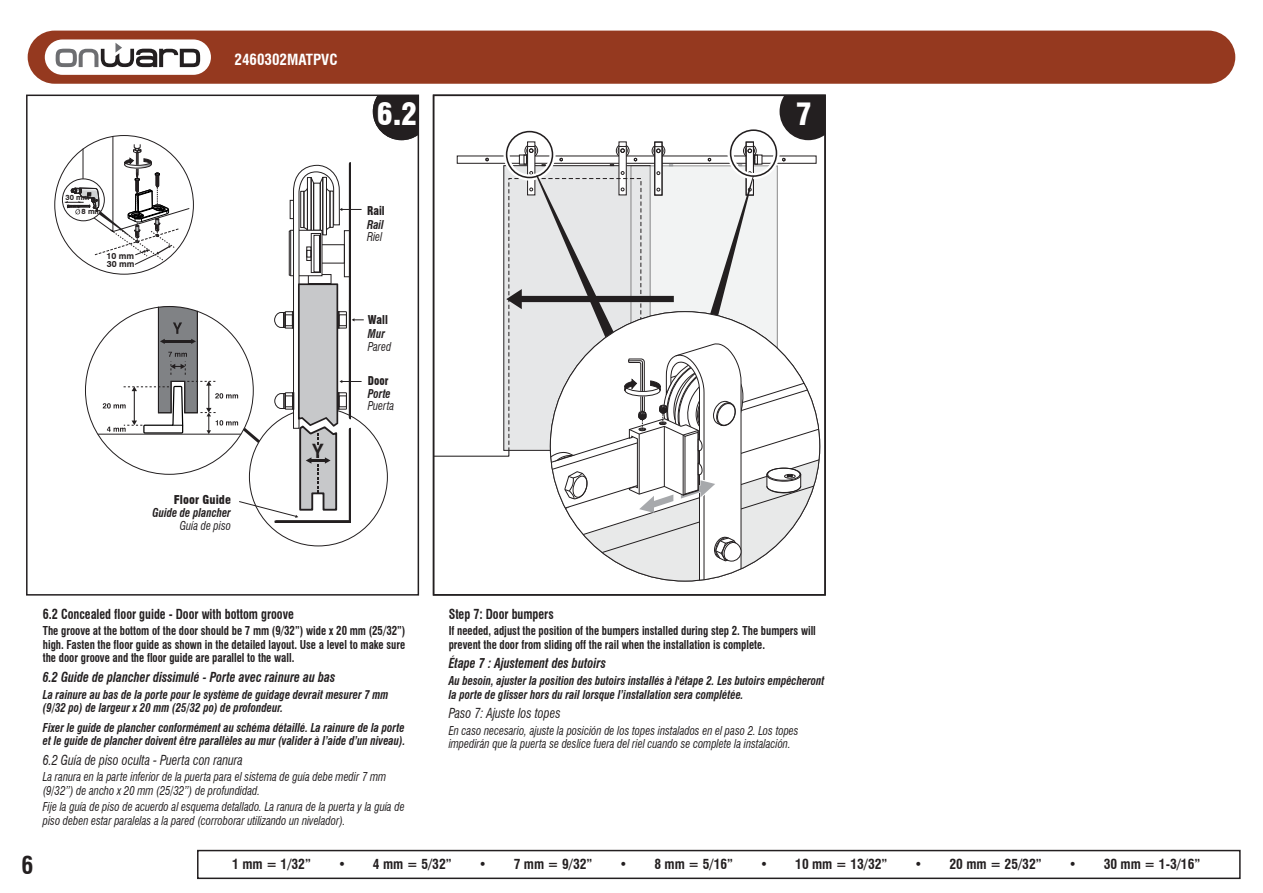
<style>
.page{position:relative;width:1263px;height:893px;background:#fff}
.page>*{position:absolute;margin:0;border:0;box-sizing:border-box;transform-origin:0 0}
.t1{font:900 condensed 30px "Swiss 721 BT";color:#fff}
.t2{font:700 condensed 24px "Swiss 721 BT";color:#231f20}
.t3{font:700 condensed 15px "Swiss 721 BT";color:#fff}
.t4{font:italic 700 condensed 13.5px "Swiss 721 BT";color:#231f20;scale:.9 1}
.t5{font:700 condensed 13.5px "Swiss 721 BT";color:#231f20}
.t6{font:700 condensed 13.5px "Swiss 721 BT";color:#231f20;scale:.9 1}
.t7{font:italic condensed 13.5px "Swiss 721 BT";color:#231f20;scale:.9 1}
.t8{font:italic 700 condensed 12px/13.5px "Swiss 721 BT";color:#231f20;scale:.9 1}
.t9{font:italic condensed 12px/13.5px "Swiss 721 BT";color:#231f20;scale:.9 1}
.t10{font:700 condensed 12px/13.5px "Swiss 721 BT";color:#231f20;scale:.9 1}
.t11{font:italic 700 condensed 11.85px "Swiss 721 BT";color:#231f20;scale:.9 1}
.t12{font:italic condensed 11.85px "Swiss 721 BT";color:#231f20;scale:.9 1}
.t13{font:900 condensed 11.85px "Swiss 721 BT";letter-spacing:.005em;color:#231f20;scale:.9 1}
.t14{font:900 condensed 11.85px "Swiss 721 BT";letter-spacing:.005em;color:#231f20}
.t15{font:700 8.7px/8.2px "Swiss 721 BT";color:#231f20}
.t16{font:700 7.5px/13.8px "Swiss 721 BT";color:#231f20}
</style>
<div class="page">
<svg style="left:485px;top:158px;width:4px;height:3px"></svg>
<svg style="left:757px;top:155px;width:5px;height:9px"></svg>
<svg style="left:436px;top:177px;width:342px;height:280px"></svg>
<div style="left:504px;top:166px;width:146px;height:284px;background:#e6e7e8"></div>
<div style="left:525px;top:144px;width:13px;height:13px;border:1px solid #231f20;border-radius:50%"></div>
<div style="left:527px;top:142px;width:8px;height:53px;background:#fff;border:1px solid #231f20"></div>
<div style="left:618px;top:146px;width:9px;height:9px;border:1px solid #231f20;border-radius:50%"></div>
<div style="left:616px;top:144px;width:13px;height:13px;border:1px solid #231f20;border-radius:50%"></div>
<div style="left:619px;top:142px;width:7px;height:53px;background:#fff"></div>
<div style="left:631px;top:166px;width:146px;height:284px;background:#f2f3f3"></div>
<div style="left:654px;top:146px;width:9px;height:10px;border:1px solid #231f20;border-radius:50%"></div>
<div style="left:652px;top:144px;width:13px;height:13px;border:1px solid #231f20;border-radius:50%"></div>
<svg style="left:654px;top:142px;width:8px;height:53px"></svg>
<div style="left:654px;top:142px;width:8px;height:53px;border:1px solid #231f20"></div>
<svg style="left:655px;top:146px;width:7px;height:7px"></svg>
<div style="left:743px;top:144px;width:13px;height:13px;border:1px solid #231f20;border-radius:50%"></div>
<div style="left:746px;top:142px;width:8px;height:53px;background:#fff"></div>
<div style="left:746px;top:142px;width:8px;height:53px;border:1px solid #231f20"></div>
<div style="left:519px;top:296px;width:155px;height:6px;background:#231f20"></div>
<svg style="left:738px;top:146px;width:19px;height:20px"></svg>
<div style="left:503px;top:128px;width:53px;height:53px;border:6px solid #fff;border-radius:50%"></div>
<div style="left:506px;top:131px;width:47px;height:47px;border:2px solid #231f20;border-radius:50%"></div>
<div style="left:727px;top:127px;width:53px;height:52px;border:6px solid #fff;border-radius:50%"></div>
<div style="left:730px;top:129px;width:47px;height:48px;border:2px solid #231f20;border-radius:50%"></div>
<svg style="left:506px;top:146px;width:120px;height:191px"></svg>
<svg style="left:710px;top:172px;width:44px;height:144px"></svg>
<div style="left:550px;top:312px;width:270px;height:269px;background:#fff;border-radius:50%"></div>
<svg style="left:550px;top:343px;width:270px;height:238px"></svg>
<svg style="left:779px;top:98px;width:44px;height:42px;background:#3e3a3b"></svg>
<div style="left:433px;top:95px;width:393px;height:501px;border:2px solid #231f20"></div>
<svg style="left:373px;top:98px;width:43px;height:42px;background:#393637"></svg>
<div style="left:26px;top:95px;width:393px;height:501px;border:2px solid #231f20"></div>
<div style="left:62px;top:179px;width:43px;height:42px;border:1px solid #231f20;border-radius:50%"></div>
<div style="left:197px;top:850px;width:1044px;height:29px;border:2px solid #231f20"></div>
<div style="left:28px;top:31px;width:1207px;height:53px;background:#95391f;border-radius:27px"></div>
<div style="left:45px;top:39px;width:166px;height:36px;background:#fff;border-radius:18px"></div>
<svg style="left:56px;top:43px;width:144px;height:24px"></svg>
<svg style="left:65px;top:135px;width:299px;height:387px"></svg>
<p class="t16" style="left:82px;top:191px;width:21px;text-indent:-16px">30 mm<br>8 mm</p>
<p class="t15" style="left:106px;top:251px;width:30px">10 mm<br>30 mm</p>
<p class="t3" style="left:235px;top:51px;width:105px">2460302MATPVC</p>
<h1 class="t1" style="left:377px;top:97px;width:42px">6.2</h1>
<p class="t13" style="left:367px;top:203px;width:21px">Rail</p>
<p class="t11" style="left:367px;top:217px;width:20px">Rail</p>
<p class="t12" style="left:367px;top:230px;width:18px">Riel</p>
<p class="t13" style="left:368px;top:313px;width:24px">Wall</p>
<p class="t11" style="left:368px;top:327px;width:21px">Mur</p>
<p class="t12" style="left:368px;top:340px;width:28px">Pared</p>
<p class="t13" style="left:368px;top:373px;width:25px">Door</p>
<p class="t11" style="left:368px;top:386px;width:27px">Porte</p>
<p class="t12" style="left:368px;top:399px;width:31px">Puerta</p>
<h1 class="t1" style="left:796px;top:97px;width:18px">7</h1>
<p class="t14" style="left:174px;top:492px;width:59px">Floor Guide</p>
<p class="t11" style="left:152px;top:505px;width:89px">Guide de plancher</p>
<p class="t12" style="left:180px;top:518px;width:58px">Guía de piso</p>
<p class="t6" style="left:43px;top:606px;width:280px">6.2 Concealed floor guide - Door with bottom groove</p>
<p class="t10" style="left:43px;top:624px;width:404px;text-align:justify">The groove at the bottom of the door should be 7 mm (9/32”) wide x 20 mm (25/32”) high. Fasten the floor guide as shown in the detailed layout. Use a level to make sure the door groove and the floor guide are parallel to the wall.</p>
<p class="t4" style="left:43px;top:669px;width:327px">6.2 Guide de plancher dissimulé - Porte avec rainure au bas</p>
<p class="t8" style="left:43px;top:687px;width:386px">La rainure au bas de la porte pour le système de guidage devrait mesurer 7 mm (9/32 po) de largeur x 20 mm (25/32 po) de profondeur.</p>
<p class="t8" style="left:43px;top:720px;width:404px">Fixer le guide de plancher conformément au schéma détaillé. La rainure de la porte et le guide de plancher doivent être parallèles au mur (valider à l’aide d’un niveau).</p>
<p class="t7" style="left:43px;top:751px;width:224px">6.2 Guía de piso oculta - Puerta con ranura</p>
<p class="t9" style="left:43px;top:770px;width:383px">La ranura en la parte inferior de la puerta para el sistema de guía debe medir 7 mm (9/32”) de ancho x 20 mm (25/32”) de profundidad.</p>
<p class="t9" style="left:43px;top:800px;width:403px">Fije la guía de piso de acuerdo al esquema detallado. La ranura de la puerta y la guía de piso deben estar paralelas a la pared (corroborar utilizando un nivelador).</p>
<p class="t6" style="left:449px;top:606px;width:118px">Step 7: Door bumpers</p>
<p class="t10" style="left:449px;top:624px;width:409px">If needed, adjust the position of the bumpers installed during step 2. The bumpers will prevent the door from sliding off the rail when the installation is complete.</p>
<p class="t4" style="left:449px;top:655px;width:176px">Étape 7 : Ajustement des butoirs</p>
<p class="t8" style="left:449px;top:674px;width:419px">Au besoin, ajuster la position des butoirs installés à l'étape 2. Les butoirs empêcheront la porte de glisser hors du rail lorsque l’installation sera complétée.</p>
<p class="t7" style="left:449px;top:705px;width:126px">Paso 7: Ajuste los topes</p>
<p class="t9" style="left:449px;top:723px;width:390px">En caso necesario, ajuste la posición de los topes instalados en el paso 2. Los topes impedirán que la puerta se deslice fuera del riel cuando se complete la instalación.</p>
<h2 class="t2" style="left:22px;top:850px;width:14px">6</h2>
<p class="t5" style="left:232px;top:856px;width:80px">1 mm = 1/32”</p>
<p class="t5" style="left:338px;top:856px;width:115px">• 4 mm = 5/32”</p>
<p class="t5" style="left:479px;top:856px;width:115px">• 7 mm = 9/32”</p>
<p class="t5" style="left:619px;top:856px;width:115px">• 8 mm = 5/16”</p>
<p class="t5" style="left:760px;top:856px;width:129px">• 10 mm = 13/32”</p>
<p class="t5" style="left:914px;top:856px;width:129px">• 20 mm = 25/32”</p>
<p class="t5" style="left:1069px;top:856px;width:133px">• 30 mm = 1-3/16”</p>
</div>
